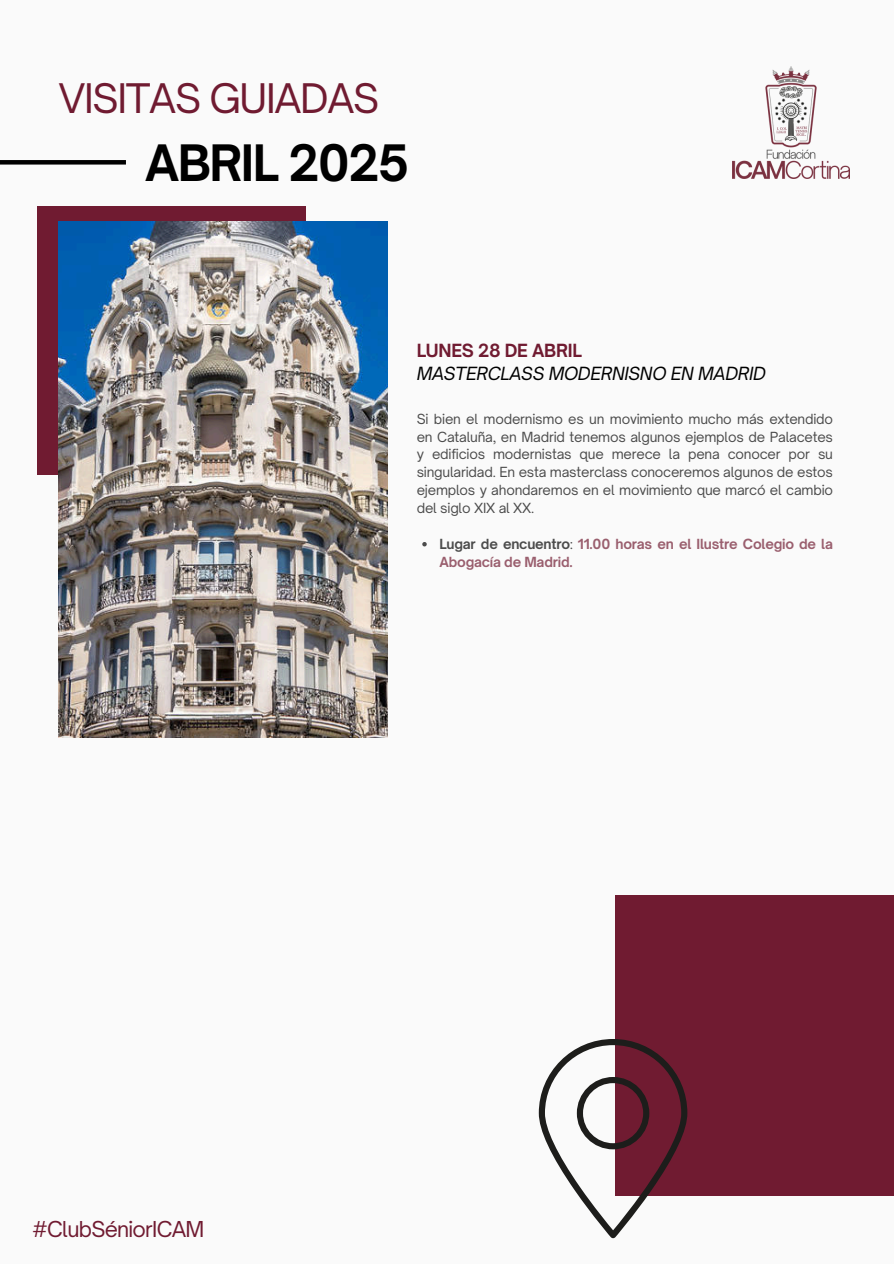
<style>
.page{position:relative;width:894px;height:1264px;background:#fff}
.page>*{position:absolute;margin:0;border:0;box-sizing:border-box;transform-origin:0 0}
.t1{font:700 48px "Open Sauce One";letter-spacing:-.035em;color:#000}
.t2{font:39px "Open Sauce One";letter-spacing:-.035em;color:#701b31}
.t3{font:21px "Open Sauce One";letter-spacing:-.035em;color:#701b31}
.t4{font:italic 17.4px "Open Sauce One";letter-spacing:-.015em;color:#000}
.t5{font:700 17.4px "Open Sauce One";letter-spacing:-.015em;color:#701b31}
.t6{font:13.35px/17.9px "Open Sauce One";letter-spacing:-.015em;color:#000;text-align:justify}
.t7{font:700 13.35px/17.9px "Open Sauce One";letter-spacing:-.015em;color:#701b31}
.s1{color:#000}
.s2{font-weight:400;color:#000}
</style>
<div class="page">
<div style="left:0;top:0;width:893px;height:1263px;background:#fafafa"></div>
<hr style="left:0;top:160px;width:126px;height:4px;background:#000">
<div style="left:615px;top:894px;width:278px;height:301px;background:#701b31"></div>
<div style="left:37px;top:206px;width:268px;height:268px;background:#701b31"></div>
<img style="left:58px;top:221px;width:329px;height:516px">
<img style="left:732px;top:66px;width:117px;height:113px">
<svg style="left:538px;top:1039px;width:149px;height:199px"></svg>
<svg style="left:422px;top:542px;width:4px;height:4px"></svg>
<p class="t2" style="left:58px;top:74px;width:322px">VISITAS GUIADAS</p>
<p class="t1" style="left:145px;top:133px;width:265px">ABRIL 2025</p>
<h1 class="t5" style="left:416px;top:339px;width:167px">LUNES 28 DE ABRIL</h1>
<p class="t4" style="left:416px;top:363px;width:350px">MASTERCLASS MODERNISNO EN MADRID</p>
<p class="t6" style="left:416px;top:410px;width:417px">Si bien el modernismo es un movimiento mucho más extendido en Cataluña, en Madrid tenemos algunos ejemplos de Palacetes y edificios modernistas que merece la pena conocer por su singularidad. En esta masterclass conoceremos algunos de estos ejemplos y ahondaremos en el movimiento que marcó el cambio del siglo XIX al XX.</p>
<p class="t7" style="left:439px;top:534px;width:395px"><span class="s1">Lugar de encuentro</span><span class="s2">:</span> 11.00 horas en el Ilustre Colegio de la<br>Abogacía de Madrid.</p>
<h2 class="t3" style="left:32px;top:1215px;width:174px">#ClubSéniorICAM</h2>
</div>
